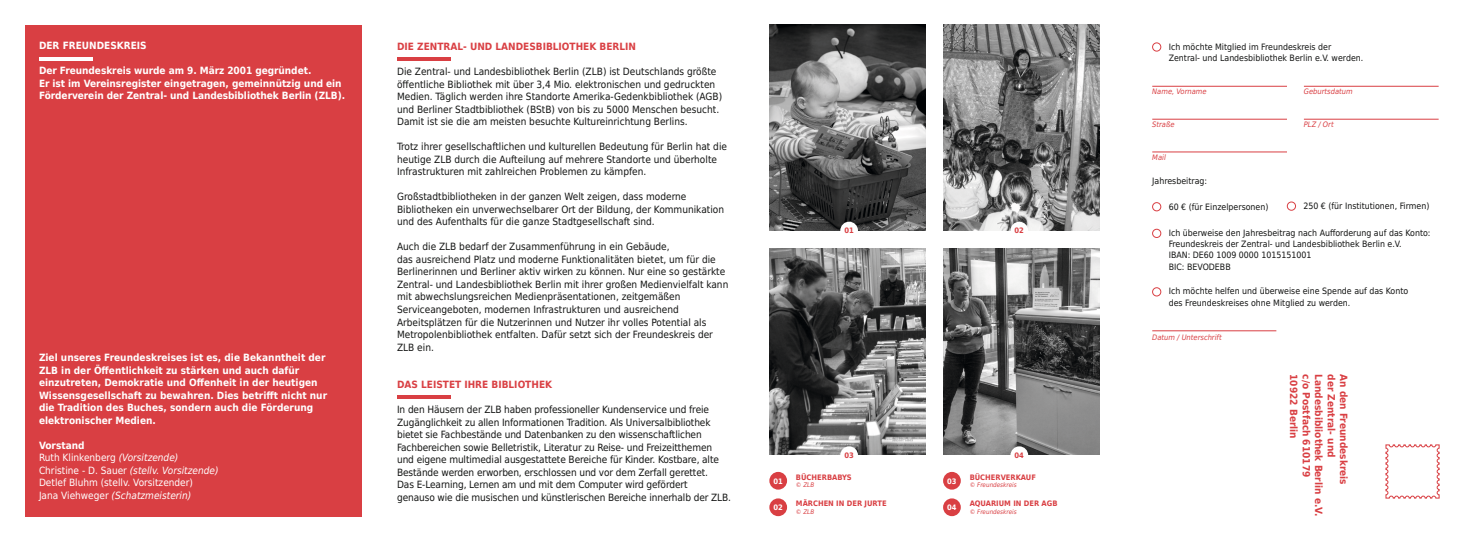
<style>
.page{position:relative;width:1482px;height:541px;background:#fff}
.page>*{position:absolute;margin:0;border:0;box-sizing:border-box;transform-origin:0 0}
.t1{font:10px/12.5px "DejaVu Sans Condensed";color:#131413}
.t2{font:700 10px/12.5px "DejaVu Sans Condensed";color:#fff}
.t3{font:700 10px "DejaVu Sans Condensed";color:#d93f43}
.t4{font:10px/12.5px "DejaVu Sans Condensed";color:#fff}
.t5{font:8.75px/11.2px "DejaVu Sans Condensed";color:#131413}
.t6{font:700 7.5px "DejaVu Sans Condensed";color:#d93f43}
.t7{font:italic 7.5px "DejaVu Sans Condensed";color:#d93f43}
.t8{font:700 7.5px "DejaVu Sans Condensed";color:#fff}
.t9{font:italic 6.25px "DejaVu Sans Condensed";color:#d93f43}
.s1{font-weight:700}
.s2{font-style:italic}
</style>
<div class="page">
<div style="left:25px;top:25px;width:336px;height:491px;background:#d93f43"></div>
<hr style="left:397px;top:57px;width:53px;height:4px;background:#d93f43">
<hr style="left:397px;top:395px;width:53px;height:4px;background:#d93f43">
<hr style="left:1152px;top:330px;width:124px;height:1px;background:#d93f43">
<div style="left:1152px;top:43px;width:8px;height:8px;border:1px solid #d93f43;border-radius:50%"></div>
<hr style="left:1152px;top:86px;width:134px;height:1px;background:#d93f43">
<hr style="left:1303px;top:86px;width:135px;height:1px;background:#d93f43">
<hr style="left:1152px;top:151px;width:134px;height:1px;background:#d93f43">
<hr style="left:1152px;top:119px;width:134px;height:1px;background:#d93f43">
<hr style="left:1303px;top:119px;width:135px;height:1px;background:#d93f43">
<div style="left:1152px;top:229px;width:8px;height:9px;border:1px solid #d93f43;border-radius:50%"></div>
<div style="left:1152px;top:287px;width:8px;height:9px;border:1px solid #d93f43;border-radius:50%"></div>
<div style="left:1152px;top:202px;width:8px;height:9px;border:1px solid #d93f43;border-radius:50%"></div>
<div style="left:1286px;top:201px;width:9px;height:9px;border:1px solid #d93f43;border-radius:50%"></div>
<div style="left:769px;top:471px;width:18px;height:18px;background:#d93f43;border-radius:50%"></div>
<div style="left:769px;top:498px;width:18px;height:18px;background:#d93f43;border-radius:50%"></div>
<div style="left:943px;top:471px;width:17px;height:18px;background:#d93f43;border-radius:50%"></div>
<div style="left:943px;top:498px;width:17px;height:18px;background:#d93f43;border-radius:50%"></div>
<hr style="left:39px;top:57px;width:53px;height:4px;background:#fff">
<img style="left:769px;top:25px;width:156px;height:205px">
<img style="left:769px;top:248px;width:156px;height:206px">
<img style="left:943px;top:25px;width:155px;height:205px">
<img style="left:943px;top:248px;width:155px;height:206px">
<div style="left:840px;top:221px;width:17px;height:18px;background:#fff;border-radius:50%"></div>
<div style="left:1010px;top:221px;width:18px;height:18px;background:#fff;border-radius:50%"></div>
<div style="left:840px;top:446px;width:17px;height:18px;background:#fff;border-radius:50%"></div>
<div style="left:1010px;top:446px;width:18px;height:18px;background:#fff;border-radius:50%"></div>
<svg style="left:1385px;top:444px;width:54px;height:54px"></svg>
<p class="t2" style="left:39px;top:39px;width:109px">DER FREUNDESKREIS</p>
<p class="t2" style="left:39px;top:64px;width:307px">Der Freundeskreis wurde am 9. März 2001 gegründet.<br>Er ist im Vereinsregister eingetragen, gemeinnützig und ein<br>Förderverein der Zentral- und Landesbibliothek Berlin (ZLB).</p>
<p class="t2" style="left:39px;top:351px;width:290px">Ziel unseres Freundeskreises ist es, die Bekanntheit der ZLB in der Öffentlichkeit zu stärken und auch dafür einzutreten, Demokratie und Offenheit in der heutigen Wissensgesellschaft zu bewahren. Dies betrifft nicht nur die Tradition des Buches, sondern auch die Förderung elektronischer Medien.</p>
<p class="t4" style="left:39px;top:438px;width:181px"><span class="s1">Vorstand<br></span>Ruth Klinkenberg <span class="s2">(Vorsitzende)<br></span>Christine - D. Sauer <span class="s2">(stellv. Vorsitzende)<br></span>Detlef Bluhm (stellv. Vorsitzender)<br>Jana Viehweger <span class="s2">(Schatzmeisterin)</span></p>
<p class="t3" style="left:397px;top:38px;width:240px">DIE ZENTRAL- UND LANDESBIBLIOTHEK BERLIN</p>
<p class="t1" style="left:397px;top:65px;width:326px">Die Zentral- und Landesbibliothek Berlin (ZLB) ist Deutschlands größte öffentliche Bibliothek mit über 3,4 Mio. elektronischen und gedruckten Medien. Täglich werden ihre Standorte Amerika-Gedenkbibliothek (AGB) und Berliner Stadtbibliothek (BStB) von bis zu 5000 Menschen besucht.<br>Damit ist sie die am meisten besuchte Kultureinrichtung Berlins.</p>
<p class="t1" style="left:397px;top:140px;width:331px">Trotz ihrer gesellschaftlichen und kulturellen Bedeutung für Berlin hat die heutige ZLB durch die Aufteilung auf mehrere Standorte und überholte<br>Infrastrukturen mit zahlreichen Problemen zu kämpfen.</p>
<p class="t1" style="left:397px;top:190px;width:328px">Großstadtbibliotheken in der ganzen Welt zeigen, dass moderne<br>Bibliotheken ein unverwechselbarer Ort der Bildung, der Kommunikation und des Aufenthalts für die ganze Stadtgesellschaft sind.</p>
<p class="t1" style="left:397px;top:240px;width:333px">Auch die ZLB bedarf der Zusammenführung in ein Gebäude,<br>das ausreichend Platz und moderne Funktionalitäten bietet, um für die Berlinerinnen und Berliner aktiv wirken zu können. Nur eine so gestärkte Zentral- und Landesbibliothek Berlin mit ihrer großen Medienvielfalt kann mit abwechslungsreichen Medienpräsentationen, zeitgemäßen Serviceangeboten, modernen Infrastrukturen und ausreichend Arbeitsplätzen für die Nutzerinnen und Nutzer ihr volles Potential als Metropolenbibliothek entfalten. Dafür setzt sich der Freundeskreis der ZLB ein.</p>
<p class="t3" style="left:397px;top:376px;width:156px">DAS LEISTET IHRE BIBLIOTHEK</p>
<p class="t1" style="left:397px;top:403px;width:335px">In den Häusern der ZLB haben professioneller Kundenservice und freie Zugänglichkeit zu allen Informationen Tradition. Als Universalbibliothek bietet sie Fachbestände und Datenbanken zu den wissenschaftlichen Fachbereichen sowie Belletristik, Literatur zu Reise- und Freizeitthemen und eigene multimedial ausgestattete Bereiche für Kinder. Kostbare, alte Bestände werden erworben, erschlossen und vor dem Zerfall gerettet.<br>Das E-Learning, Lernen am und mit dem Computer wird gefördert<br>genauso wie die musischen und künstlerischen Bereiche innerhalb der ZLB.</p>
<p class="t6" style="left:844px;top:224px;width:11px">01</p>
<p class="t6" style="left:1014px;top:224px;width:11px">02</p>
<p class="t8" style="left:773px;top:474px;width:11px">01</p>
<p class="t8" style="left:773px;top:501px;width:11px">02</p>
<p class="t6" style="left:844px;top:449px;width:11px">03</p>
<p class="t6" style="left:1014px;top:449px;width:11px">04</p>
<p class="t6" style="left:795px;top:470px;width:57px">BÜCHERBABYS</p>
<p class="t9" style="left:795px;top:480px;width:20px">© ZLB</p>
<p class="t6" style="left:795px;top:497px;width:92px">MÄRCHEN IN DER JURTE</p>
<p class="t9" style="left:795px;top:507px;width:20px">© ZLB</p>
<p class="t8" style="left:947px;top:474px;width:11px">03</p>
<p class="t8" style="left:947px;top:501px;width:11px">04</p>
<p class="t6" style="left:969px;top:470px;width:68px">BÜCHERVERKAUF</p>
<p class="t9" style="left:969px;top:480px;width:49px">© Freundeskreis</p>
<p class="t6" style="left:969px;top:497px;width:89px">AQUARIUM IN DER AGB</p>
<p class="t9" style="left:969px;top:507px;width:49px">© Freundeskreis</p>
<p class="t5" style="left:1168px;top:41px;width:196px">Ich möchte Mitglied im Freundeskreis der<br>Zentral- und Landesbibliothek Berlin e.V. werden.</p>
<p class="t7" style="left:1152px;top:86px;width:56px">Name, Vorname</p>
<p class="t7" style="left:1303px;top:86px;width:50px">Geburtsdatum</p>
<p class="t7" style="left:1152px;top:119px;width:24px">Straße</p>
<p class="t7" style="left:1303px;top:119px;width:31px">PLZ / Ort</p>
<p class="t7" style="left:1152px;top:151px;width:15px">Mail</p>
<p class="t5" style="left:1152px;top:175px;width:56px">Jahresbeitrag:</p>
<p class="t5" style="left:1168px;top:200px;width:101px">60 € (für Einzelpersonen)</p>
<p class="t5" style="left:1303px;top:200px;width:127px">250 € (für Institutionen, Firmen)</p>
<p class="t5" style="left:1168px;top:227px;width:263px">Ich überweise den Jahresbeitrag nach Aufforderung auf das Konto:<br>Freundeskreis der Zentral- und Landesbibliothek Berlin e.V.<br>IBAN: DE60 1009 0000 1015151001<br>BIC: BEVODEBB</p>
<p class="t5" style="left:1168px;top:285px;width:241px">Ich möchte helfen und überweise eine Spende auf das Konto des Freundeskreises ohne Mitglied zu werden.</p>
<p class="t7" style="left:1152px;top:331px;width:71px">Datum / Unterschrift</p>
<p class="t3" style="left:1301px;top:374px;width:66px;rotate:90deg">10922 Berlin</p>
<p class="t3" style="left:1314px;top:374px;width:104px;rotate:90deg">c/o Postfach 610179</p>
<p class="t3" style="left:1326px;top:374px;width:143px;rotate:90deg">Landesbibliothek Berlin e.V.</p>
<p class="t3" style="left:1339px;top:374px;width:85px;rotate:90deg">der Zentral- und</p>
<p class="t3" style="left:1351px;top:374px;width:112px;rotate:90deg">An den Freundeskreis</p>
</div>
